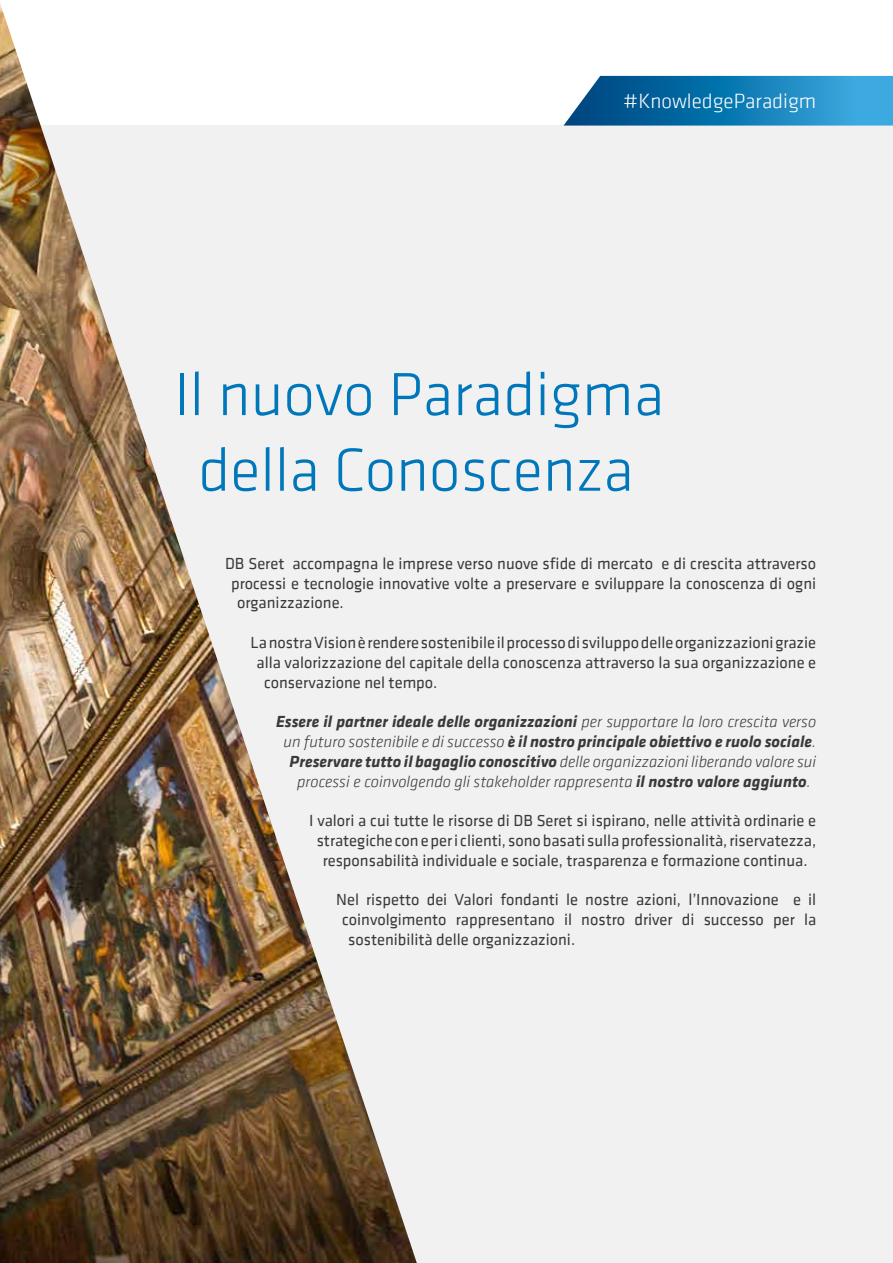
<style>
.page{position:relative;width:893px;height:1263px;background:#fff}
.page>*{position:absolute;margin:0;border:0;box-sizing:border-box;transform-origin:0 0}
.t1{font:300 63px/75.6px "Klavika Web Basic";color:#0076bb;text-align:center}
.t2{font:300 21.15px "Klavika Web Basic";color:#fff}
.t3{font:16.5px/19.8px "Klavika Web Basic";color:#3b3a3a;text-align:center}
.t4{font:italic 700 16.5px "Klavika Web Basic";color:#3b3a3a}
.t5{font:italic 300 16.5px "Klavika Web Basic";color:#3b3a3a}
.s1{font-weight:300}
.s2{font-weight:700}
</style>
<div class="page">
<div style="left:0;top:126px;width:893px;height:1137px;background:#f1f1f1"></div>
<img style="left:0;top:3px;width:417px;height:1260px">
<svg style="left:563px;top:76px;width:330px;height:50px;background:#2483b8"></svg>
<p class="t2" style="left:623px;top:88px;width:194px">#KnowledgeParadigm</p>
<h1 class="t1" style="left:174px;top:356px;width:492px">Il nuovo Paradigma della Conoscenza</h1>
<p class="t3" style="left:225px;top:553px;width:593px">DB Seret accompagna le imprese verso nuove sfide di mercato e di crescita attraverso</p>
<p class="t3" style="left:231px;top:573px;width:587px">processi e tecnologie innovative volte a preservare e sviluppare la conoscenza di ogni</p>
<p class="t3" style="left:237px;top:592px;width:108px">organizzazione.</p>
<p class="t3" style="left:251px;top:632px;width:567px">La nostra Vision è rendere sostenibile il processo di sviluppo delle organizzazioni grazie</p>
<p class="t3" style="left:257px;top:652px;width:561px">alla valorizzazione del capitale della conoscenza attraverso la sua organizzazione e</p>
<p class="t3" style="left:264px;top:672px;width:175px">conservazione nel tempo.</p>
<p class="t4" style="left:276px;top:710px;width:542px">Essere il partner ideale delle organizzazioni <span class="s1">per supportare la loro crescita verso</span></p>
<p class="t4" style="left:284px;top:730px;width:534px"><span class="s1">un futuro sostenibile e di successo</span> è il nostro principale obiettivo e ruolo sociale<span class="s1">.</span></p>
<p class="t5" style="left:290px;top:751px;width:528px"><span class="s2">Preservare tutto il bagaglio conoscitivo</span> delle organizzazioni liberando valore sui</p>
<p class="t5" style="left:297px;top:771px;width:515px">processi e coinvolgendo gli stakeholder rappresenta <span class="s2">il nostro valore aggiunto</span>.</p>
<p class="t3" style="left:309px;top:810px;width:509px">I valori a cui tutte le risorse di DB Seret si ispirano, nelle attività ordinarie e strategiche con e per i clienti, sono basati sulla professionalità, riservatezza, responsabilità individuale e sociale, trasparenza e formazione continua.</p>
<p class="t3" style="left:336px;top:889px;width:481px">Nel rispetto dei Valori fondanti le nostre azioni, l’Innovazione e il</p>
<p class="t3" style="left:342px;top:909px;width:476px">coinvolgimento rappresentano il nostro driver di successo per la</p>
<p class="t3" style="left:348px;top:929px;width:229px">sostenibilità delle organizzazioni.</p>
</div>
